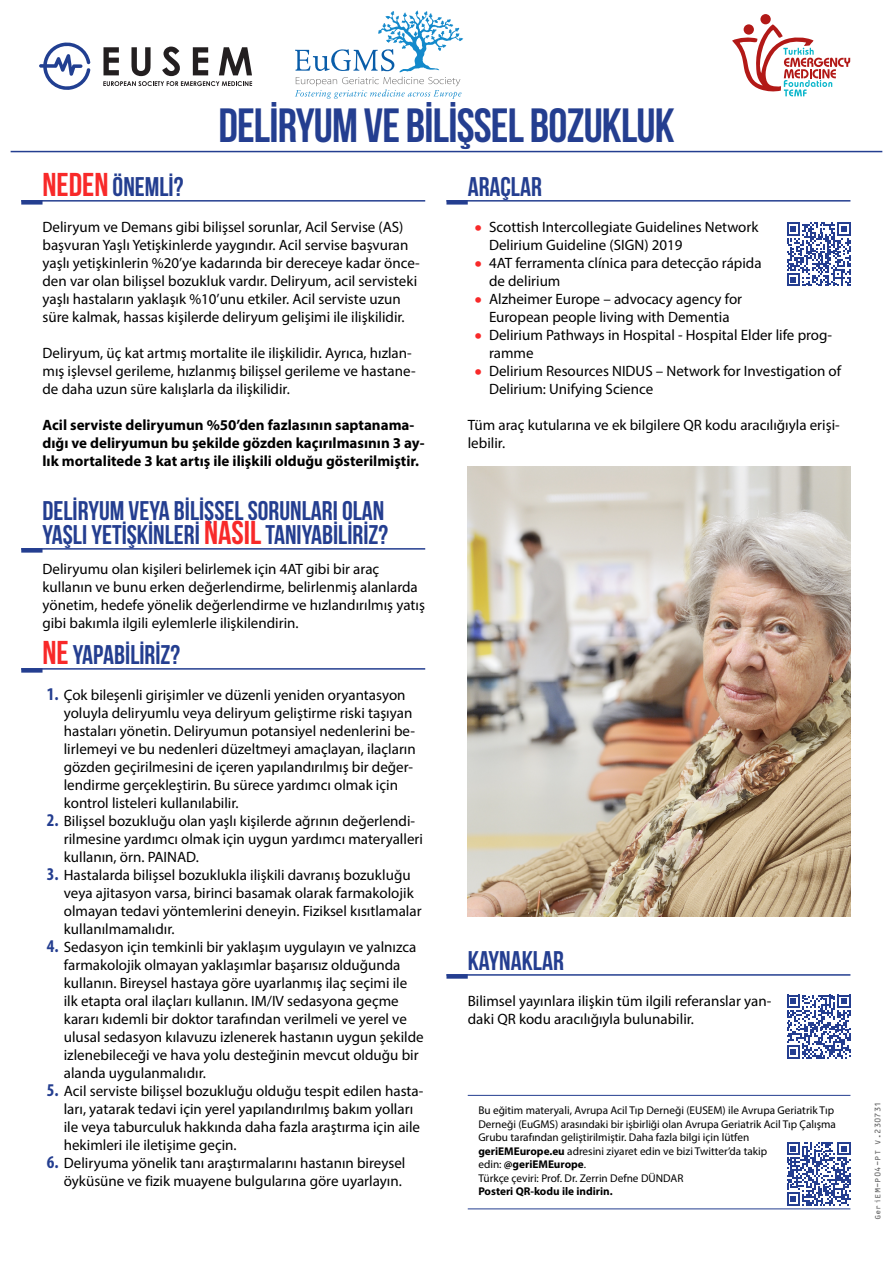
<style>
.page{position:relative;width:893px;height:1263px;background:#fff}
.page>*{position:absolute;margin:0;border:0;box-sizing:border-box;transform-origin:0 0}
.t1{font:700 48px "Bebas Neue";letter-spacing:-.015em;color:#243e90}
.t2{font:700 27px/24px "Bebas Neue";color:#243e90}
.t3{font:15px/18px "Myriad Pro";color:#000}
.t4{font:700 15px/18px "Myriad Pro";color:#000}
.t5{font:11.25px/13.5px "Myriad Pro";color:#000}
.t6{font:700 11.25px "Myriad Pro";color:#000}
.t7{font:9px "OCRB10 Pitch TL";color:#666}
.s1{font-size:33px;color:#f82929}
.s2{font-weight:700;font-stretch:condensed;font-size:18px;color:#243e90}
.s3{font-size:27px;color:#f82929}
.s4{font-weight:700}
</style>
<div class="page">
<svg style="left:103px;top:47px;width:149px;height:39px"></svg>
<svg style="left:39px;top:42px;width:51px;height:48px"></svg>
<svg style="left:295px;top:10px;width:168px;height:89px"></svg>
<div style="left:760px;top:14px;width:11px;height:10px;background:#b21917;border-radius:50%"></div>
<svg style="left:732px;top:24px;width:118px;height:72px"></svg>
<hr style="left:11px;top:151px;width:871px;height:1px;background:#243e90">
<svg style="left:21px;top:200px;width:404px;height:5px"></svg>
<svg style="left:21px;top:548px;width:404px;height:5px"></svg>
<svg style="left:21px;top:668px;width:404px;height:5px"></svg>
<svg style="left:446px;top:200px;width:404px;height:5px"></svg>
<svg style="left:446px;top:974px;width:404px;height:5px"></svg>
<svg style="left:787px;top:223px;width:63px;height:63px"></svg>
<svg style="left:787px;top:995px;width:63px;height:63px"></svg>
<hr style="left:468px;top:1208px;width:382px;height:1px;background:#243e90">
<hr style="left:468px;top:1095px;width:382px;height:1px;background:#243e90">
<svg style="left:787px;top:1142px;width:63px;height:64px"></svg>
<img style="left:468px;top:466px;width:382px;height:450px">
<h1 class="t1" style="left:218px;top:99px;width:458px">DELİRYUM VE BİLİŞSEL BOZUKLUK</h1>
<h2 class="t2" style="left:43px;top:175px;width:142px"><span class="s1">NEDEN</span> ÖNEMLİ?</h2>
<p class="t3" style="left:43px;top:218px;width:379px">Deliryum ve Demans gibi bilişsel sorunlar, Acil Servise (AS) başvuran Yaşlı Yetişkinlerde yaygındır. Acil servise başvuran yaşlı yetişkinlerin %20’ye kadarında bir dereceye kadar önce&shy;den var olan bilişsel bozukluk vardır. Deliryum, acil servisteki yaşlı hastaların yaklaşık %10’unu etkiler. Acil serviste uzun süre kalmak, hassas kişilerde deliryum gelişimi ile ilişkilidir.</p>
<p class="t3" style="left:43px;top:344px;width:375px">Deliryum, üç kat artmış mortalite ile ilişkilidir. Ayrıca, hızlan&shy;mış işlevsel gerileme, hızlanmış bilişsel gerileme ve hastane&shy;de daha uzun süre kalışlarla da ilişkilidir.</p>
<p class="t4" style="left:43px;top:416px;width:384px">Acil serviste deliryumun %50’den fazlasının saptanama&shy;dığı ve deliryumun bu şekilde gözden kaçırılmasının 3 ay&shy;lık mortalitede 3 kat artış ile ilişkili olduğu gösterilmiştir.</p>
<h2 class="t2" style="left:43px;top:499px;width:347px">DELİRYUM VEYA BİLİŞSEL SORUNLARI OLAN<br>YAŞLI YETİŞKİNLERİ <span class="s1">NASIL</span> TANIYABİLİRİZ?</h2>
<p class="t3" style="left:43px;top:560px;width:384px">Deliryumu olan kişileri belirlemek için 4AT gibi bir araç kullanın ve bunu erken değerlendirme, belirlenmiş alanlarda yönetim, hedefe yönelik değerlendirme ve hızlandırılmış yatış gibi bakımla ilgili eylemlerle ilişkilendirin.</p>
<h2 class="t2" style="left:43px;top:643px;width:139px"><span class="s1">NE</span> YAPABİLİRİZ?</h2>
<p class="t3" style="left:64px;top:686px;width:353px;text-indent:-17px"><span class="s2">1.</span> Çok bileşenli girişimler ve düzenli yeniden oryantasyon yoluyla deliryumlu veya deliryum geliştirme riski taşıyan hastaları yönetin. Deliryumun potansiyel nedenlerini be&shy;lirlemeyi ve bu nedenleri düzeltmeyi amaçlayan, ilaçların gözden geçirilmesini de içeren yapılandırılmış bir değer&shy;lendirme gerçekleştirin. Bu sürece yardımcı olmak için kontrol listeleri kullanılabilir.</p>
<p class="t3" style="left:64px;top:812px;width:361px;text-indent:-17px"><span class="s2">2.</span> Bilişsel bozukluğu olan yaşlı kişilerde ağrının değerlendi&shy;rilmesine yardımcı olmak için uygun yardımcı materyalleri kullanın, örn. PAINAD.</p>
<p class="t3" style="left:64px;top:866px;width:359px;text-indent:-17px"><span class="s2">3.</span> Hastalarda bilişsel bozuklukla ilişkili davranış bozukluğu veya ajitasyon varsa, birinci basamak olarak farmakolojik olmayan tedavi yöntemlerini deneyin. Fiziksel kısıtlamalar kullanılmamalıdır.</p>
<p class="t3" style="left:64px;top:938px;width:361px;text-indent:-17px"><span class="s2">4.</span> Sedasyon için temkinli bir yaklaşım uygulayın ve yalnızca farmakolojik olmayan yaklaşımlar başarısız olduğunda kullanın. Bireysel hastaya göre uyarlanmış ilaç seçimi ile ilk etapta oral ilaçları kullanın. IM/IV sedasyona geçme kararı kıdemli bir doktor tarafından verilmeli ve yerel ve ulusal sedasyon kılavuzu izlenerek hastanın uygun şekilde izlenebileceği ve hava yolu desteğinin mevcut olduğu bir alanda uygulanmalıdır.</p>
<p class="t3" style="left:64px;top:1082px;width:361px;text-indent:-17px"><span class="s2">5.</span> Acil serviste bilişsel bozukluğu olduğu tespit edilen hasta&shy;ları, yatarak tedavi için yerel yapılandırılmış bakım yolları ile veya taburculuk hakkında daha fazla araştırma için aile hekimleri ile iletişime geçin.</p>
<p class="t3" style="left:47px;top:1154px;width:360px;text-align:right"><span class="s2">6.</span> Deliryuma yönelik tanı araştırmalarını hastanın bireysel öyküsüne ve fizik muayene bulgularına göre uyarlayın.</p>
<h2 class="t2" style="left:468px;top:175px;width:76px">ARAÇLAR</h2>
<p class="t3" style="left:489px;top:218px;width:271px;text-indent:-14px"><span class="s3">•</span> Scottish Intercollegiate Guidelines Network<br>Delirium Guideline (SIGN) 2019</p>
<p class="t3" style="left:489px;top:254px;width:274px;text-indent:-14px"><span class="s3">•</span> 4AT ferramenta clínica para detecção rápida de delirium</p>
<p class="t3" style="left:475px;top:290px;width:269px;text-align:center"><span class="s3">•</span> Alzheimer Europe – advocacy agency for<br>European people living with Dementia</p>
<p class="t3" style="left:489px;top:326px;width:345px;text-indent:-14px"><span class="s3">•</span> Delirium Pathways in Hospital - Hospital Elder life prog&shy;ramme</p>
<p class="t3" style="left:489px;top:362px;width:354px;text-indent:-14px"><span class="s3">•</span> Delirium Resources NIDUS – Network for Investigation of<br>Delirium: Unifying Science</p>
<p class="t3" style="left:468px;top:416px;width:374px">Tüm araç kutularına ve ek bilgilere QR kodu aracılığıyla erişi&shy;lebilir.</p>
<h2 class="t2" style="left:468px;top:949px;width:98px">KAYNAKLAR</h2>
<p class="t3" style="left:468px;top:992px;width:305px">Bilimsel yayınlara ilişkin tüm ilgili referanslar yan&shy;daki QR kodu aracılığıyla bulunabilir.</p>
<p class="t5" style="left:478px;top:1104px;width:359px">Bu eğitim materyali, Avrupa Acil Tıp Derneği (EUSEM) ile Avrupa Geriatrik Tıp Derneği (EuGMS) arasındaki bir işbirliği olan Avrupa Geriatrik Acil Tıp Çalışma Grubu tarafından geliştirilmiştir. Daha fazla bilgi için lütfen <span class="s4">geriEMEurope.eu</span> adresini ziyaret edin ve bizi Twitter’da takip<br>edin: <span class="s4">@geriEMEurope</span>.<br>Türkçe çeviri: Prof. Dr. Zerrin Defne DÜNDAR</p>
<p class="t6" style="left:478px;top:1184px;width:136px">Posteri QR-kodu ile indirin.</p>
<p class="t7" style="left:873px;top:1220px;width:121px;rotate:-90deg">GeriEM-P04-PT V.230731</p>
</div>
